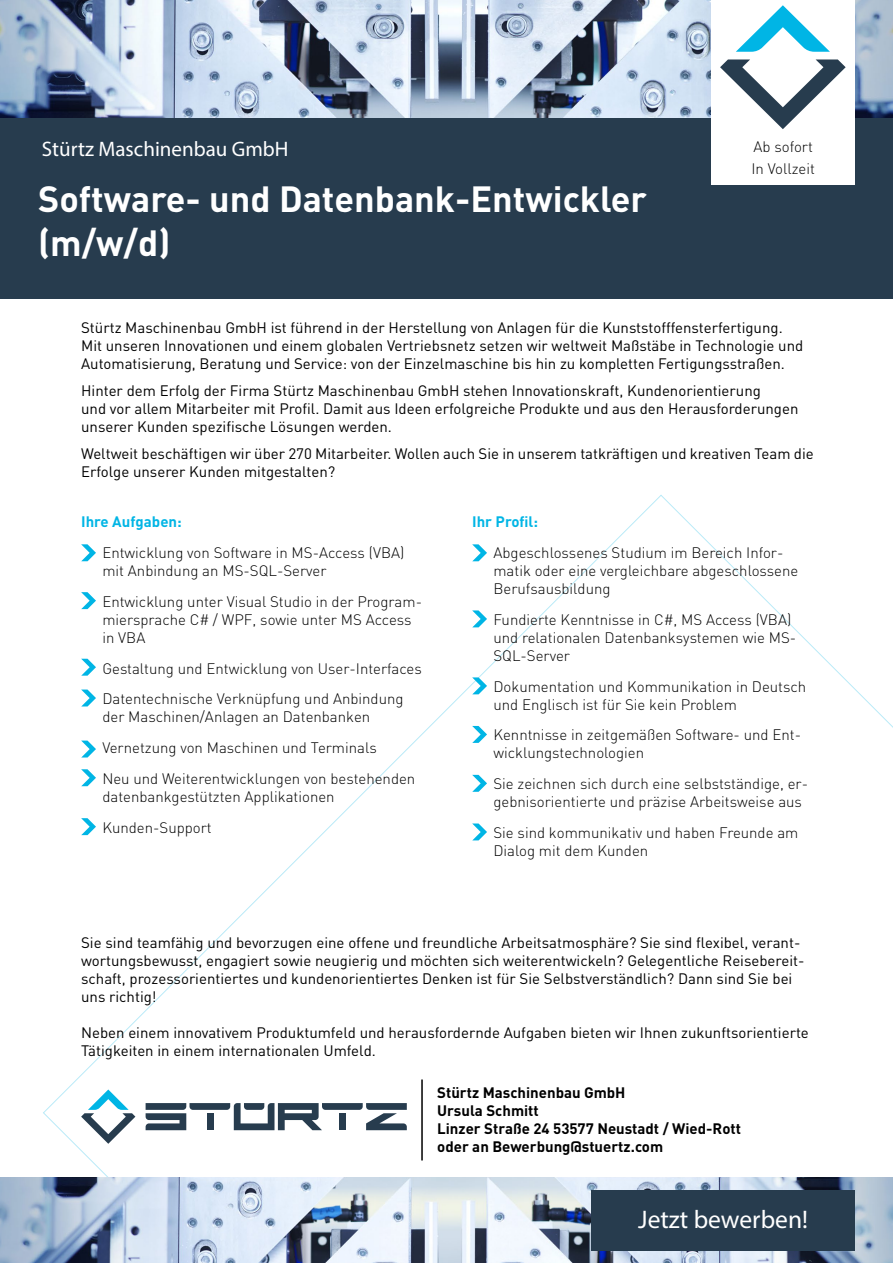
<style>
.page{position:relative;width:893px;height:1263px;background:#fff}
.page>*{position:absolute;margin:0;border:0;box-sizing:border-box;transform-origin:0 0}
.t1{font:700 36px/43.2px "DIN Pro";color:#fff}
.t2{font:25.5px "Myriad Pro";color:#fff}
.t3{font:21px "Myriad Pro";color:#fff}
.t4{font:15px/18px "DIN Pro";color:#000}
.t5{font:300 15px/18px "DIN Pro";color:#000}
.t6{font:700 15px/18px "DIN Pro";color:#000}
.t7{font:700 15px "DIN Pro";color:#00b5e5}
</style>
<div class="page">
<img style="left:0;top:0;width:893px;height:118px">
<div style="left:0;top:118px;width:893px;height:181px;background:#273c4e"></div>
<div style="left:711px;top:0;width:144px;height:184px;background:#fff"></div>
<svg style="left:81px;top:544px;width:15px;height:17px"></svg>
<svg style="left:472px;top:544px;width:15px;height:17px"></svg>
<svg style="left:472px;top:610px;width:15px;height:17px"></svg>
<hr style="left:421px;top:1079px;width:2px;height:81px;background:#000">
<svg style="left:146px;top:1103px;width:261px;height:27px"></svg>
<svg style="left:81px;top:1089px;width:54px;height:55px"></svg>
<img style="left:1px;top:1177px;width:891px;height:86px">
<div style="left:591px;top:1190px;width:264px;height:60px;background:#273c4e"></div>
<svg style="left:720px;top:59px;width:126px;height:70px"></svg>
<svg style="left:736px;top:5px;width:94px;height:47px"></svg>
<svg style="left:81px;top:592px;width:15px;height:17px"></svg>
<svg style="left:81px;top:659px;width:15px;height:17px"></svg>
<svg style="left:472px;top:677px;width:15px;height:17px"></svg>
<svg style="left:472px;top:726px;width:15px;height:17px"></svg>
<svg style="left:472px;top:775px;width:15px;height:17px"></svg>
<svg style="left:472px;top:823px;width:15px;height:17px"></svg>
<svg style="left:81px;top:689px;width:15px;height:17px"></svg>
<svg style="left:81px;top:740px;width:15px;height:17px"></svg>
<svg style="left:81px;top:769px;width:15px;height:17px"></svg>
<svg style="left:81px;top:818px;width:15px;height:17px"></svg>
<h3 class="t3" style="left:42px;top:136px;width:248px">Stürtz Maschinenbau GmbH</h3>
<h1 class="t1" style="left:38px;top:176px;width:610px">Software- und Datenbank-Entwickler (m/w/d)</h1>
<p class="t5" style="left:751px;top:134px;width:65px;line-height:22.2px">Ab sofort<br>In Vollzeit</p>
<p class="t4" style="left:81px;top:318px;width:724px">Stürtz Maschinenbau GmbH ist führend in der Herstellung von Anlagen für die Kunststofffensterfertigung.<br>Mit unseren Innovationen und einem globalen Vertriebsnetz setzen wir weltweit Maßstäbe in Technologie und<br>Automatisierung, Beratung und Service: von der Einzelmaschine bis hin zu kompletten Fertigungsstraßen.</p>
<p class="t4" style="left:81px;top:381px;width:719px">Hinter dem Erfolg der Firma Stürtz Maschinenbau GmbH stehen Innovationskraft, Kundenorientierung<br>und vor allem Mitarbeiter mit Profil. Damit aus Ideen erfolgreiche Produkte und aus den Herausforderungen unserer Kunden spezifische Lösungen werden.</p>
<p class="t4" style="left:81px;top:444px;width:734px">Weltweit beschäftigen wir über 270 Mitarbeiter. Wollen auch Sie in unserem tatkräftigen und kreativen Team die<br>Erfolge unserer Kunden mitgestalten?</p>
<p class="t7" style="left:81px;top:512px;width:102px">Ihre Aufgaben:</p>
<p class="t5" style="left:102px;top:543px;width:303px">Entwicklung von Software in MS-Access (VBA) mit Anbindung an MS-SQL-Server</p>
<p class="t5" style="left:102px;top:592px;width:321px">Entwicklung unter Visual Studio in der Program&shy;miersprache C# / WPF, sowie unter MS Access in VBA</p>
<p class="t5" style="left:102px;top:652px;width:321px;line-height:30.8px">Gestaltung und Entwicklung von User-Interfaces<br>Datentechnische Verknüpfung und Anbindung</p>
<p class="t5" style="left:102px;top:701px;width:314px;line-height:30.8px">der Maschinen/Anlagen an Datenbanken<br>Vernetzung von Maschinen und Terminals<br>Neu und Weiterentwicklungen von bestehenden</p>
<p class="t5" style="left:102px;top:780px;width:234px;line-height:30.8px">datenbankgestützten Applikationen<br>Kunden-Support</p>
<p class="t7" style="left:472px;top:512px;width:67px">Ihr Profil:</p>
<p class="t5" style="left:493px;top:543px;width:306px">Abgeschlossenes Studium im Bereich Infor&shy;matik oder eine vergleichbare abgeschlossene<br>Berufsausbildung</p>
<p class="t5" style="left:493px;top:610px;width:304px">Fundierte Kenntnisse in C#, MS Access (VBA) und relationalen Datenbanksystemen wie MS-<br>SQL-Server</p>
<p class="t5" style="left:493px;top:676px;width:314px">Dokumentation und Kommunikation in Deutsch und Englisch ist für Sie kein Problem</p>
<p class="t5" style="left:493px;top:725px;width:309px">Kenntnisse in zeitgemäßen Software- und Ent&shy;wicklungstechnologien</p>
<p class="t5" style="left:493px;top:774px;width:316px">Sie zeichnen sich durch eine selbstständige, er&shy;gebnisorientierte und präzise Arbeitsweise aus</p>
<p class="t5" style="left:493px;top:823px;width:306px">Sie sind kommunikativ und haben Freunde am<br>Dialog mit dem Kunden</p>
<p class="t4" style="left:81px;top:932px;width:725px">Sie sind teamfähig und bevorzugen eine offene und freundliche Arbeitsatmosphäre? Sie sind flexibel, verant&shy;wortungsbewusst, engagiert sowie neugierig und möchten sich weiterentwickeln? Gelegentliche Reisebereit&shy;schaft, prozessorientiertes und kundenorientiertes Denken ist für Sie Selbstverständlich? Dann sind Sie bei uns richtig!</p>
<p class="t4" style="left:81px;top:1023px;width:729px">Neben einem innovativem Produktumfeld und herausfordernde Aufgaben bieten wir Ihnen zukunftsorientierte<br>Tätigkeiten in einem internationalen Umfeld.</p>
<p class="t6" style="left:437px;top:1083px;width:305px">Stürtz Maschinenbau GmbH<br>Ursula Schmitt<br>Linzer Straße 24 53577 Neustadt / Wied-Rott oder an Bewerbung@stuertz.com</p>
<h2 class="t2" style="left:638px;top:1203px;width:171px">Jetzt bewerben!</h2>
</div>
